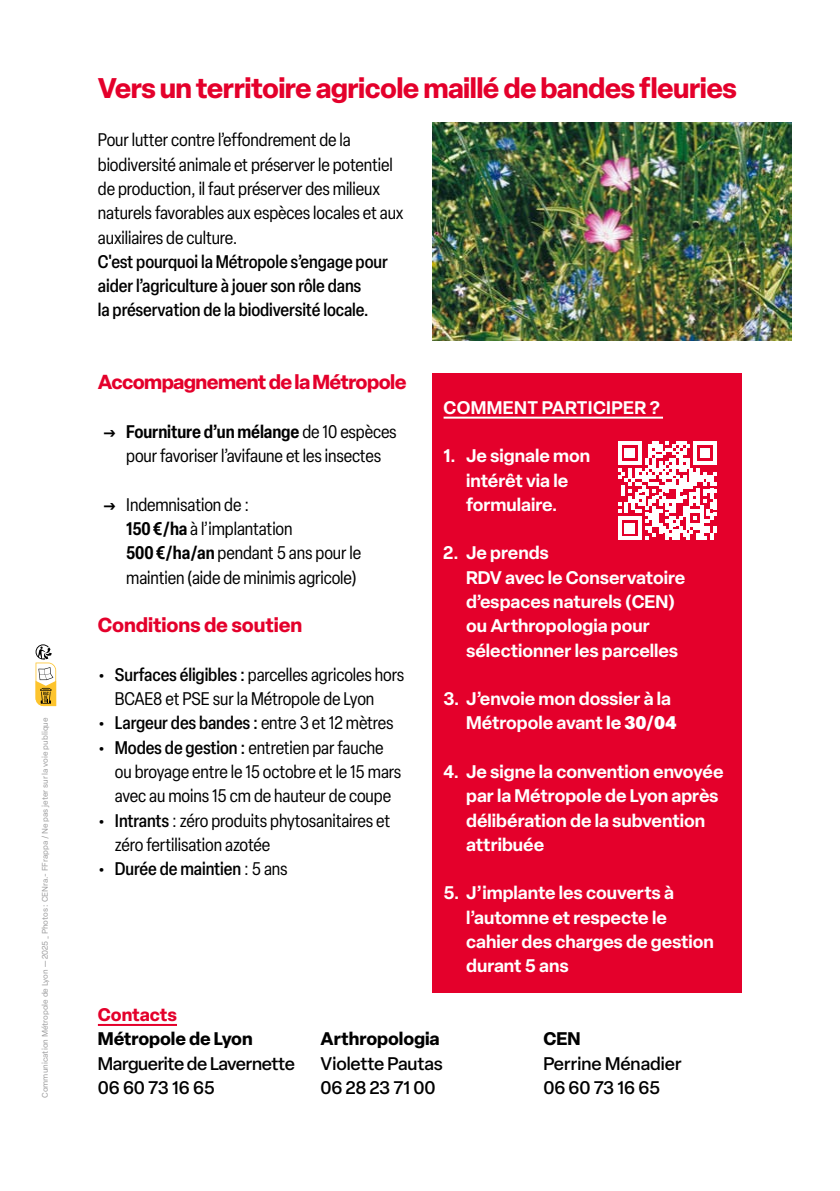
<style>
.page{position:relative;width:840px;height:1191px;background:#fff}
.page>*{position:absolute;margin:0;border:0;box-sizing:border-box;transform-origin:0 0}
.H2_-_Rouge{font:700 28px "Elza";letter-spacing:-.02em;color:#e4002b}
.texte_courant{font:700 20px "Elza";letter-spacing:-.03em;color:#e4002b}
.texte_courant-2{font:700 20px "Elza";letter-spacing:-.005em;color:#e4002b}
.texte_courant_-_Flèche{font:condensed 18px/24.2px "Elza";letter-spacing:-.005em;color:#000}
.Titre_1___2_lignes{font:600 18px/24.2px "Elza";color:#fff}
.texte_courant-3{font:500 18px/24.2px "Elza";letter-spacing:-.015em;color:#000}
.t1{font:500 condensed 18px "Elza";letter-spacing:-.005em;color:#000}
.Titre_1___2_lignes-2{font:600 18px "Elza";letter-spacing:.02em;color:#fff}
.texte_courant-4{font:700 18px "Elza";letter-spacing:-.005em;color:#000}
.t2{font:8px "Elza Text";color:#9c9c9d}
.s1{font-weight:500}
.s2{font-weight:500;font-stretch:normal}
.s3{font-weight:600}
.s4{font-stretch:normal}
.s5{font-weight:400}
.s6{font-weight:700}
.s7{font-weight:900}
.s8{font-weight:700;color:#e4002b}
</style>
<div class="page">
<div style="left:432px;top:373px;width:309px;height:619px;background:#e4002b"></div>
<hr style="left:443px;top:416px;width:219px;height:2px;background:#fff">
<hr style="left:98px;top:1024px;width:79px;height:2px;background:#e4002b">
<img style="left:432px;top:122px;width:358px;height:219px">
<svg style="left:618px;top:441px;width:98px;height:99px"></svg>
<svg style="left:35px;top:644px;width:22px;height:63px"></svg>
<p class="t2" style="left:39px;top:1098px;width:382px;rotate:-90deg">Communication Métropole de Lyon — 2025 _ Photos : CENra.- FFrappa / Ne pas jeter sur la voie publique</p>
<p class="H2_-_Rouge" style="left:98px;top:68px;width:640px">Vers un territoire agricole maillé de bandes fleuries</p>
<p class="texte_courant_-_Flèche" style="left:98px;top:128px;width:307px">Pour lutter contre l’effondrement de la biodiversité animale et préserver le potentiel de production, il faut préserver des milieux naturels favorables aux espèces locales et aux auxiliaires de culture.<br><span class="s1">C'est pourquoi la Métropole s’engage pour aider l’agriculture à jouer son rôle dans<br>la préservation de la biodiversité locale.</span></p>
<p class="texte_courant" style="left:98px;top:368px;width:310px">Accompagnement de la Métropole</p>
<p class="texte_courant_-_Flèche" style="left:103px;top:419px;width:294px;text-align:center"><span class="s2">→</span> <span class="s3">Fourniture d’un mélange</span> de 10 espèces pour favoriser l’avifaune et les insectes</p>
<p class="texte_courant_-_Flèche" style="left:126px;top:492px;width:236px;text-indent:-23px"><span class="s2">→</span> Indemnisation de :<br><span class="s3">150 €/ha</span> à l’implantation<br><span class="s3">500 €/ha/an</span> pendant 5 ans pour le maintien (aide de minimis agricole)</p>
<p class="texte_courant-2" style="left:98px;top:611px;width:206px">Conditions de soutien</p>
<p class="texte_courant_-_Flèche" style="left:115px;top:662px;width:290px;text-indent:-17px"><span class="s2">•</span> <span class="s1">Surfaces éligibles :</span> parcelles agricoles hors<br>BCAE8 et PSE sur la Métropole de Lyon</p>
<p class="t1" style="left:98px;top:711px;width:297px"><span class="s4">•</span> Largeur des bandes : <span class="s5">entre 3 et 12 mètres</span></p>
<p class="texte_courant_-_Flèche" style="left:115px;top:735px;width:288px;text-indent:-17px"><span class="s2">•</span> <span class="s1">Modes de gestion :</span> entretien par fauche ou broyage entre le 15 octobre et le 15 mars avec au moins 15 cm de hauteur de coupe</p>
<p class="texte_courant_-_Flèche" style="left:115px;top:808px;width:276px;text-indent:-17px"><span class="s2">•</span> <span class="s1">Intrants</span> : zéro produits phytosanitaires et zéro fertilisation azotée</p>
<p class="t1" style="left:98px;top:856px;width:191px"><span class="s4">•</span> Durée de maintien <span class="s5">: 5 ans</span></p>
<p class="Titre_1___2_lignes-2" style="left:443px;top:394px;width:217px">COMMENT PARTICIPER ?</p>
<p class="Titre_1___2_lignes" style="left:443px;top:443px;width:148px;text-align:center">1. Je signale mon intérêt via le formulaire.</p>
<p class="Titre_1___2_lignes" style="left:466px;top:540px;width:220px;text-indent:-23px">2. Je prends<br>RDV avec le Conservatoire d’espaces naturels (CEN) ou Arthropologia pour sélectionner les parcelles</p>
<p class="Titre_1___2_lignes" style="left:443px;top:686px;width:234px;text-align:right">3. J’envoie mon dossier à la<br>Métropole avant <span class="s6">le</span> <span class="s7">30/04</span></p>
<p class="Titre_1___2_lignes" style="left:466px;top:759px;width:259px;text-indent:-23px">4. Je signe la convention envoyée par la Métropole de Lyon après délibération de la subvention attribuée</p>
<p class="Titre_1___2_lignes" style="left:466px;top:880px;width:249px;text-indent:-23px">5. J’implante les couverts à l’automne et respecte le cahier des charges de gestion durant 5 ans</p>
<p class="texte_courant-3" style="left:98px;top:1002px;width:198px"><span class="s8">Contacts<br></span><span class="s6">Métropole de Lyon<br></span>Marguerite de Lavernette</p>
<p class="texte_courant-3" style="left:98px;top:1075px;width:118px">06 60 73 16 65</p>
<p class="texte_courant-4" style="left:320px;top:1026px;width:120px">Arthropologia</p>
<p class="texte_courant-3" style="left:320px;top:1050px;width:124px">Violette Pautas</p>
<p class="texte_courant-3" style="left:320px;top:1075px;width:116px">06 28 23 71 00</p>
<p class="texte_courant-4" style="left:543px;top:1026px;width:39px">CEN</p>
<p class="texte_courant-3" style="left:543px;top:1050px;width:140px">Perrine Ménadier</p>
<p class="texte_courant-3" style="left:543px;top:1075px;width:118px">06 60 73 16 65</p>
</div>
